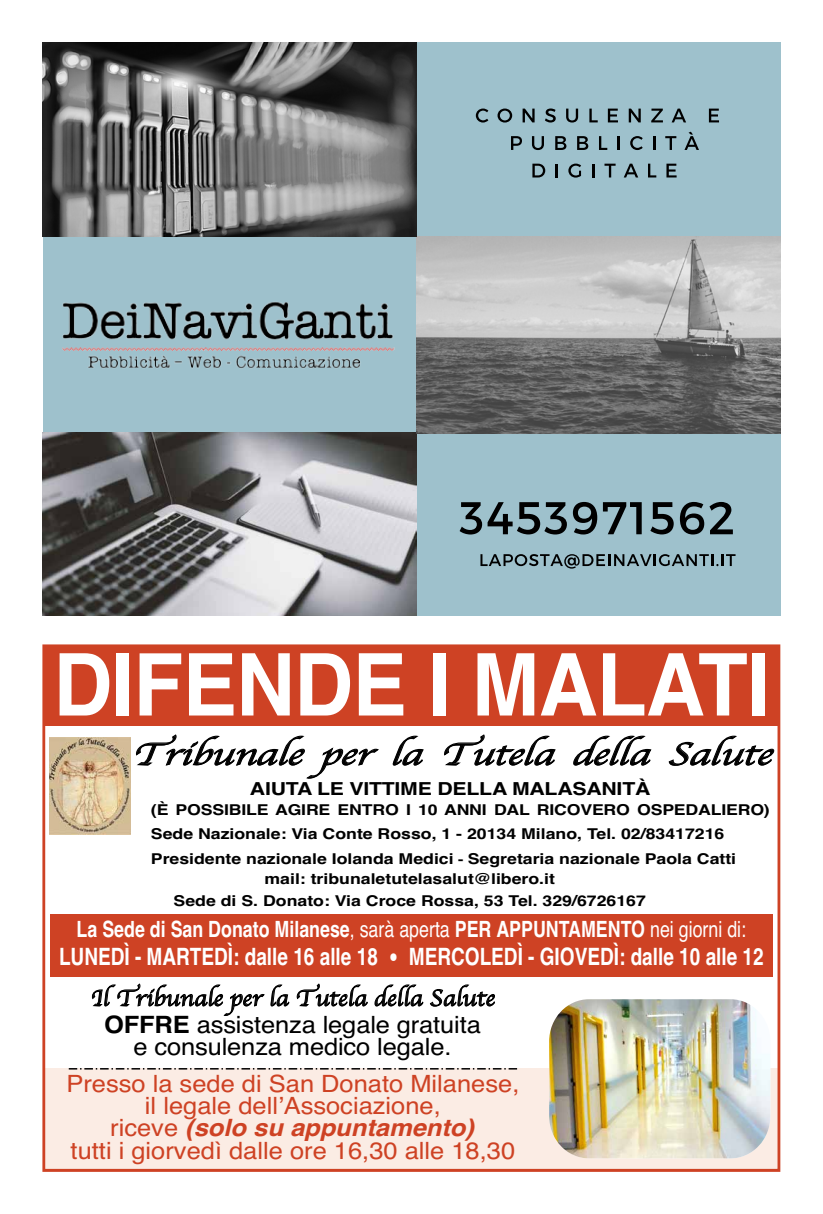
<style>
.page{position:relative;width:823px;height:1214px;background:#fff}
.page>*{position:absolute;margin:0;border:0;box-sizing:border-box;transform-origin:0 0}
.t1{font:700 86.4px "Helvetica";letter-spacing:-.01em;color:#fff;scale:.94 1}
.t2{font:italic 32.8px "Apple Chancery";color:#000;scale:1.23 1}
.t3{font:23.8px/22.3px "Helvetica";color:#ce4224;text-align:center;scale:1.07 1}
.t4{font:700 23.8px "Helvetica";color:#fff;scale:.8 1}
.t5{font:23.8px/22.3px "Helvetica";letter-spacing:-.005em;color:#000;text-align:center;scale:1.07 1}
.t6{font:23.8px "Apple Chancery";color:#000;scale:1.07 1}
.t7{font:700 22.4px "Helvetica";color:#fff;scale:.8 1}
.t8{font:700 17.9px "Helvetica";letter-spacing:-.01em;color:#000;scale:1.19 1}
.t9{font:700 14.9px/23.8px "Helvetica";color:#000;scale:1.19 1}
.s1{font-size:13.4px}
.s2{font-weight:400}
.s3{font-size:35.8px}
.s4{font-weight:700}
.s5{font-weight:700;font-style:italic}
</style>
<div class="page">
<div style="left:43px;top:42px;width:737px;height:574px;background:#9ec1cc"></div>
<img style="left:62px;top:302px;width:333px;height:67px">
<img style="left:43px;top:432px;width:373px;height:184px">
<img style="left:416px;top:236px;width:364px;height:197px">
<img style="left:43px;top:42px;width:373px;height:194px">
<svg style="left:459px;top:502px;width:107px;height:32px"></svg>
<svg style="left:572px;top:502px;width:69px;height:32px"></svg>
<svg style="left:650px;top:502px;width:23px;height:32px"></svg>
<svg style="left:679px;top:502px;width:24px;height:32px"></svg>
<svg style="left:709px;top:502px;width:23px;height:32px"></svg>
<svg style="left:480px;top:554px;width:255px;height:14px"></svg>
<svg style="left:475px;top:108px;width:13px;height:14px"></svg>
<svg style="left:497px;top:108px;width:15px;height:14px"></svg>
<svg style="left:522px;top:109px;width:12px;height:13px"></svg>
<svg style="left:545px;top:108px;width:10px;height:14px"></svg>
<svg style="left:566px;top:109px;width:11px;height:13px"></svg>
<svg style="left:589px;top:109px;width:8px;height:13px"></svg>
<svg style="left:607px;top:109px;width:10px;height:13px"></svg>
<svg style="left:628px;top:109px;width:12px;height:13px"></svg>
<svg style="left:651px;top:109px;width:11px;height:13px"></svg>
<svg style="left:672px;top:109px;width:13px;height:13px"></svg>
<svg style="left:708px;top:109px;width:10px;height:13px"></svg>
<svg style="left:511px;top:136px;width:10px;height:14px"></svg>
<svg style="left:532px;top:136px;width:11px;height:14px"></svg>
<svg style="left:555px;top:136px;width:11px;height:14px"></svg>
<svg style="left:577px;top:136px;width:11px;height:14px"></svg>
<svg style="left:599px;top:136px;width:8px;height:14px"></svg>
<svg style="left:617px;top:136px;width:2px;height:14px"></svg>
<svg style="left:630px;top:136px;width:12px;height:14px"></svg>
<hr style="left:652px;top:136px;width:3px;height:14px;background:#000">
<svg style="left:665px;top:136px;width:11px;height:14px"></svg>
<svg style="left:684px;top:132px;width:14px;height:18px"></svg>
<svg style="left:532px;top:164px;width:13px;height:13px"></svg>
<svg style="left:555px;top:164px;width:2px;height:13px"></svg>
<svg style="left:568px;top:163px;width:12px;height:14px"></svg>
<svg style="left:592px;top:164px;width:2px;height:13px"></svg>
<svg style="left:604px;top:164px;width:11px;height:13px"></svg>
<svg style="left:624px;top:164px;width:14px;height:13px"></svg>
<svg style="left:648px;top:164px;width:8px;height:13px"></svg>
<svg style="left:666px;top:164px;width:10px;height:13px"></svg>
<div style="left:44px;top:1068px;width:733px;height:102px;background:#fbece4"></div>
<svg style="left:92px;top:983px;width:197px;height:33px"></svg>
<svg style="left:296px;top:983px;width:72px;height:24px"></svg>
<svg style="left:374px;top:984px;width:49px;height:23px"></svg>
<svg style="left:430px;top:984px;width:65px;height:23px"></svg>
<div style="left:50px;top:914px;width:722px;height:62px;background:#ce4224"></div>
<svg style="left:136px;top:734px;width:243px;height:45px"></svg>
<svg style="left:392px;top:735px;width:32px;height:31px"></svg>
<svg style="left:444px;top:734px;width:112px;height:32px"></svg>
<svg style="left:573px;top:735px;width:79px;height:31px"></svg>
<svg style="left:668px;top:735px;width:106px;height:31px"></svg>
<img style="left:49px;top:737px;width:81px;height:97px">
<img style="left:549px;top:999px;width:220px;height:159px">
<div style="left:44px;top:645px;width:734px;height:81px;background:#ce4224"></div>
<svg style="left:69px;top:1068px;width:447px;height:1px"></svg>
<h1 class="t1" style="left:53px;top:615px;width:763px">DIFENDE I MALATI</h1>
<h2 class="t2" style="left:131px;top:727px;width:532px">Tribunale per la Tutela della Salute</h2>
<p class="t8" style="left:250px;top:774px;width:338px">AIUTA LE VITTIME DELLA MALASANITÀ</p>
<p class="t9" style="left:151px;top:797px;width:521px">(È POSSIBILE AGIRE ENTRO I 10 ANNI DAL RICOVERO OSPEDALIERO)<br>Sede Nazionale: Via Conte Rosso, 1 - 20134 Milano, Tel. 02/83417216</p>
<p class="t9" style="left:264px;top:849px;width:397px;line-height:19.4px;text-indent:-114px">Presidente nazionale Iolanda Medici <span class="s1">-</span> Segretaria nazionale Paola Catti mail: tribunaletutelasalut@libero.it</p>
<p class="t9" style="left:173px;top:888px;width:398px">Sede di S. Donato: Via Croce Rossa, 53 Tel. 329/6726167</p>
<h3 class="t7" style="left:77px;top:910px;width:837px">La Sede di San Donato Milanese<span class="s2">, sarà aperta</span> PER APPUNTAMENTO <span class="s2">nei giorni di:</span></h3>
<h3 class="t4" style="left:59px;top:937px;width:881px">LUNEDÌ - MARTEDÌ: dalle 16 alle 18 <span class="s3">•</span> MERCOLEDÌ - GIOVEDÌ: dalle 10 alle 12</h3>
<h3 class="t6" style="left:91px;top:978px;width:378px">IlTribunale per la Tutela della Salute</h3>
<h3 class="t5" style="left:104px;top:1013px;width:353px"><span class="s4">OFFRE</span> assistenza legale gratuita e consulenza medico legale.</h3>
<h3 class="t3" style="left:66px;top:1072px;width:424px">Presso la sede di San Donato Milanese, il legale dell’Associazione,<br>riceve <span class="s5">(solo su appuntamento)<br></span>tutti i giorvedì dalle ore 16,30 alle 18,30</h3>
</div>
